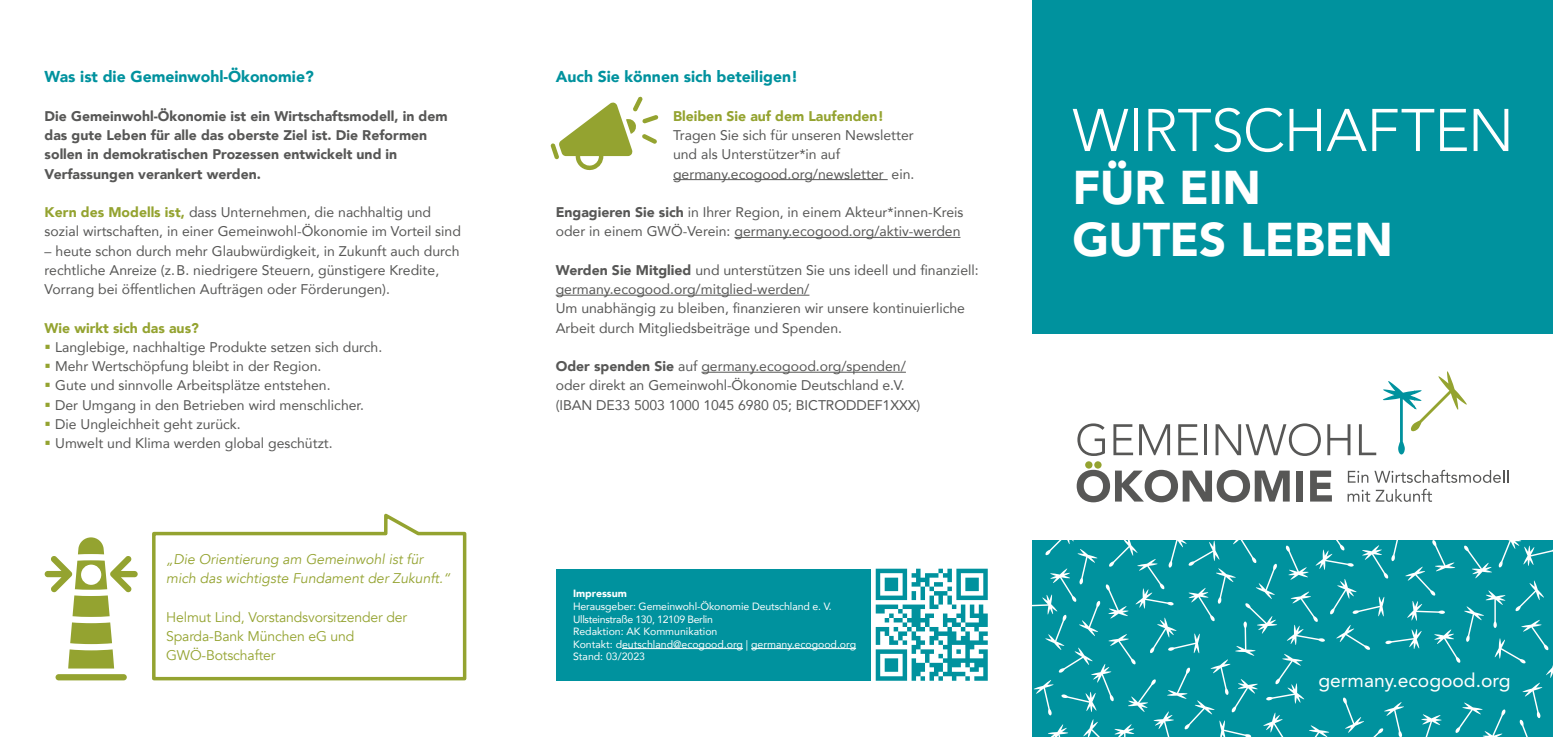
<style>
.page{position:relative;width:1553px;height:737px;background:#fff}
.page>*{position:absolute;margin:0;border:0;box-sizing:border-box;transform-origin:0 0}
.t1{font:300 59.5px "Avenir";letter-spacing:-.01em;color:#fff}
.t2{font:900 47.25px/52.5px "Avenir";letter-spacing:-.005em;color:#fff}
.t3{font:19.25px "Avenir LT Std";color:#fff}
.t4{font:900 15.75px "Avenir";color:#00929e}
.t5{font:14px/19.2px "Avenir";color:#575756}
.t6{font:900 14px/19.2px "Avenir";color:#575756}
.t7{font:14px/19.2px "Avenir";letter-spacing:-.01em;color:#94a330}
.t8{font:italic 14px/19.2px "Avenir";color:#94a330}
.t9{font:900 14px "Avenir";color:#94a330}
.t10{font:10.5px/12.6px "Avenir";color:#fff}
.t11{font:900 10.5px "Avenir";color:#fff}
.s1{font-weight:900;color:#94a330}
.s2{font-weight:900}
</style>
<div class="page">
<div style="left:1032px;top:0;width:521px;height:737px;background:#00929e"></div>
<div style="left:556px;top:568px;width:314px;height:112px;background:#00929e"></div>
<div style="left:56px;top:674px;width:71px;height:6px;background:#94a330;border-radius:3px"></div>
<svg style="left:45px;top:537px;width:93px;height:131px"></svg>
<svg style="left:550px;top:96px;width:108px;height:75px"></svg>
<svg style="left:152px;top:513px;width:315px;height:168px"></svg>
<div style="left:1032px;top:334px;width:521px;height:205px;background:#fff"></div>
<svg style="left:1032px;top:371px;width:521px;height:366px"></svg>
<svg style="left:876px;top:568px;width:112px;height:112px"></svg>
<hr style="left:673px;top:179px;width:215px;height:1px;background:#575756">
<hr style="left:734px;top:237px;width:226px;height:1px;background:#575756">
<hr style="left:556px;top:295px;width:253px;height:1px;background:#575756">
<hr style="left:701px;top:372px;width:205px;height:1px;background:#575756">
<hr style="left:622px;top:648px;width:121px;height:1px;background:#fff">
<hr style="left:751px;top:648px;width:105px;height:1px;background:#fff">
<p class="t4" style="left:45px;top:63px;width:271px">Was ist die Gemeinwohl-Ökonomie?</p>
<p class="t6" style="left:45px;top:106px;width:404px">Die Gemeinwohl-Ökonomie ist ein Wirtschaftsmodell, in dem das gute Leben für alle das oberste Ziel ist. Die Reformen sollen in demokratischen Prozessen entwickelt und in Verfassungen verankert werden.</p>
<p class="t5" style="left:45px;top:202px;width:418px"><span class="s1">Kern des Modells ist,</span> dass Unternehmen, die nachhaltig und sozial wirtschaften, in einer Gemeinwohl-Ökonomie im Vorteil sind</p>
<p class="t5" style="left:45px;top:241px;width:416px">– heute schon durch mehr Glaubwürdigkeit, in Zukunft auch durch rechtliche Anreize (z.B. niedrigere Steuern, günstigere Kredite,<br>Vorrang bei öffentlichen Aufträgen oder Förderungen).</p>
<p class="t9" style="left:45px;top:316px;width:156px">Wie wirkt sich das aus?</p>
<p class="t5" style="left:55px;top:337px;width:329px">Langlebige, nachhaltige Produkte setzen sich durch.<br>Mehr Wertschöpfung bleibt in der Region.<br>Gute und sinnvolle Arbeitsplätze entstehen.<br>Der Umgang in den Betrieben wird menschlicher.<br>Die Ungleichheit geht zurück.<br>Umwelt und Klima werden global geschützt.</p>
<p class="t8" style="left:166px;top:549px;width:286px">„Die Orientierung am Gemeinwohl ist für mich das wichtigste Fundament der Zukunft.“</p>
<p class="t7" style="left:166px;top:607px;width:242px">Helmut Lind, Vorstandsvorsitzender der<br>Sparda-Bank München eG und<br>GWÖ-Botschafter</p>
<p class="t4" style="left:556px;top:63px;width:244px">Auch Sie können sich beteiligen!</p>
<p class="t9" style="left:673px;top:104px;width:212px">Bleiben Sie auf dem Laufenden!</p>
<p class="t5" style="left:673px;top:125px;width:243px">Tragen Sie sich für unseren Newsletter und als Unterstützer*in auf germany.ecogood.org/newsletter ein.</p>
<p class="t5" style="left:556px;top:202px;width:409px"><span class="s2">Engagieren Sie sich</span> in Ihrer Region, in einem Akteur*innen-Kreis oder in einem GWÖ-Verein: germany.ecogood.org/aktiv-werden</p>
<p class="t5" style="left:556px;top:260px;width:424px"><span class="s2">Werden Sie Mitglied</span> und unterstützen Sie uns ideell und finanziell: germany.ecogood.org/mitglied-werden/<br>Um unabhängig zu bleiben, finanzieren wir unsere kontinuierliche Arbeit durch Mitgliedsbeiträge und Spenden.</p>
<p class="t5" style="left:556px;top:356px;width:366px"><span class="s2">Oder spenden Sie</span> auf germany.ecogood.org/spenden/ oder direkt an Gemeinwohl-Ökonomie Deutschland e.V. (IBAN DE33 5003 1000 1045 6980 05; BICTRODDEF1XXX)</p>
<p class="t11" style="left:573px;top:584px;width:55px">Impressum</p>
<p class="t10" style="left:573px;top:599px;width:284px">Herausgeber: Gemeinwohl-Ökonomie Deutschland e. V.<br>Ullsteinstraße 130, 12109 Berlin<br>Redaktion: AK Kommunikation<br>Kontakt: deutschland@ecogood.org | germany.ecogood.org Stand: 03/2023</p>
<h1 class="t1" style="left:1072px;top:95px;width:443px">WIRTSCHAFTEN</h1>
<h2 class="t2" style="left:1072px;top:160px;width:322px">FÜR EIN<br>GUTES LEBEN</h2>
<h3 class="t3" style="left:1318px;top:668px;width:194px">germany.ecogood.org</h3>
</div>
